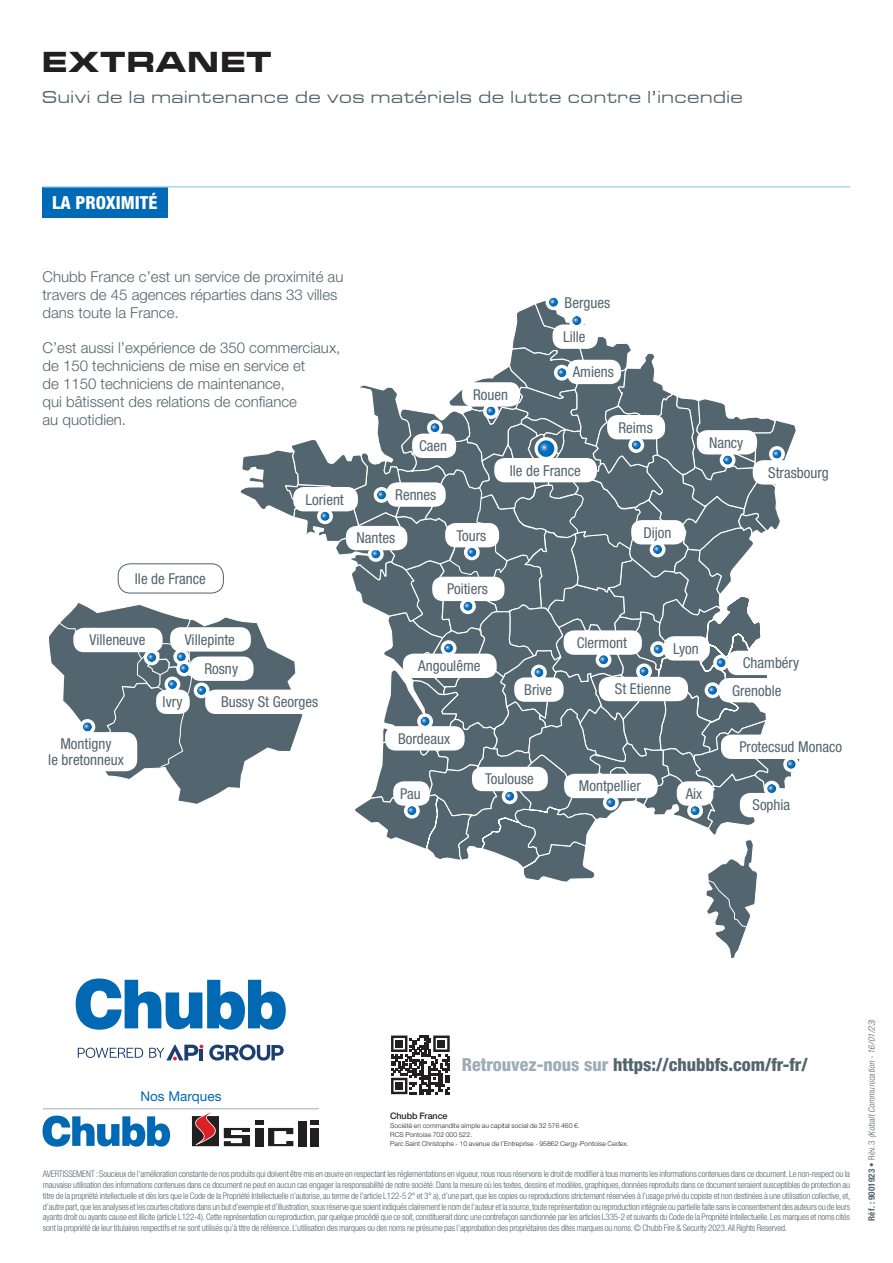
<style>
.page{position:relative;width:893px;height:1263px;background:#fff}
.page>*{position:absolute;margin:0;border:0;box-sizing:border-box;transform-origin:0 0}
.t1{font:30px "Microgramma D Bold Exte";letter-spacing:.07em;color:#231f20}
.t2{font:18px "Microgramma D Medi Exte";letter-spacing:.07em;color:#53656e}
.t3{font:800 condensed 18px "Helvetica Neue LT Pro";color:#53656e}
.t4{font:800 condensed 18px "Helvetica Neue LT Pro";color:#fff}
.t5{font:condensed 15px/29.2px "Helvetica Neue LT Pro";color:#53656e;text-align:right}
.t6{font:300 15px/18px "Helvetica Neue LT Pro";color:#53656e}
.t7{font:13.5px "Helvetica Neue LT Pro";color:#0168b3}
.t8{font:300 condensed 9px/10.8px "Helvetica Neue LT Std";letter-spacing:-.02em;color:#53656e;text-align:justify}
.t9{font:italic 300 condensed 9px "Helvetica Neue LT Std";color:#53656e}
.t10{font:500 9px "Helvetica Neue LT Std";letter-spacing:-.01em;color:#231f20}
.t11{font:300 6.75px/9.3px "Helvetica Neue LT Std";letter-spacing:.01em;color:#231f20}
.s1{color:#9dacb5}
.s2{font-weight:700;font-style:normal}
.s3{font-style:normal}
</style>
<div class="page">
<div style="left:43px;top:187px;width:125px;height:30px;background:#016ab6"></div>
<hr style="left:43px;top:186px;width:807px;height:2px;background:#aad9f3">
<div style="left:546px;top:294px;width:15px;height:16px;border:3px solid #fff;border-radius:50%"></div>
<svg style="left:48px;top:296px;width:752px;height:663px"></svg>
<div style="left:554px;top:365px;width:16px;height:16px;border:3px solid #fff;border-radius:50%"></div>
<svg style="left:391px;top:1035px;width:59px;height:59px"></svg>
<div style="left:396px;top:1040px;width:7px;height:7px;background:#231f20"></div>
<div style="left:438px;top:1040px;width:7px;height:7px;background:#231f20"></div>
<div style="left:396px;top:1082px;width:7px;height:7px;background:#231f20"></div>
<div style="left:298px;top:1121px;width:8px;height:25px;background:#231f20"></div>
<svg style="left:311px;top:1121px;width:8px;height:4px"></svg>
<div style="left:311px;top:1128px;width:8px;height:18px;background:#231f20"></div>
<svg style="left:192px;top:1146px;width:27px;height:1px"></svg>
<svg style="left:192px;top:1112px;width:101px;height:34px"></svg>
<svg style="left:76px;top:978px;width:210px;height:52px"></svg>
<svg style="left:209px;top:1044px;width:75px;height:16px"></svg>
<svg style="left:78px;top:1047px;width:65px;height:11px"></svg>
<svg style="left:149px;top:1045px;width:54px;height:15px"></svg>
<svg style="left:43px;top:1115px;width:127px;height:32px"></svg>
<hr style="left:43px;top:1108px;width:276px;height:1px;background:#9dacb5">
<h1 class="t1" style="left:43px;top:42px;width:230px">EXTRANET</h1>
<h2 class="t2" style="left:43px;top:85px;width:702px">Suivi de la maintenance de vos matériels de lutte contre l’incendie</h2>
<h2 class="t4" style="left:52px;top:192px;width:107px">LA PROXIMITÉ</h2>
<h3 class="t6" style="left:43px;top:267px;width:302px">Chubb France c’est un service de proximité au travers de 45 agences réparties dans 33 villes dans toute la France.</h3>
<h3 class="t6" style="left:43px;top:338px;width:299px">C’est aussi l’expérience de 350 commerciaux, de 150 techniciens de mise en service et<br>de 1150 techniciens de maintenance,<br>qui bâtissent des relations de confiance<br>au quotidien.</h3>
<h3 class="t5" style="left:135px;top:564px;width:73px">Ile de France</h3>
<h3 class="t5" style="left:306px;top:484px;width:40px">Lorient</h3>
<h3 class="t5" style="left:565px;top:288px;width:47px">Bergues</h3>
<h3 class="t5" style="left:419px;top:431px;width:30px">Caen</h3>
<h3 class="t5" style="left:395px;top:480px;width:43px">Rennes</h3>
<h3 class="t5" style="left:473px;top:380px;width:36px">Rouen</h3>
<h3 class="t5" style="left:563px;top:322px;width:24px">Lille</h3>
<h3 class="t5" style="left:573px;top:357px;width:43px">Amiens</h3>
<h3 class="t5" style="left:618px;top:413px;width:36px">Reims</h3>
<h3 class="t5" style="left:510px;top:455px;width:73px">Ile de France</h3>
<h3 class="t5" style="left:357px;top:523px;width:40px">Nantes</h3>
<h3 class="t5" style="left:456px;top:520px;width:31px">Tours</h3>
<h3 class="t5" style="left:643px;top:518px;width:30px">Dijon</h3>
<h3 class="t5" style="left:447px;top:574px;width:42px">Poitiers</h3>
<h3 class="t5" style="left:709px;top:428px;width:36px">Nancy</h3>
<h3 class="t5" style="left:768px;top:458px;width:62px">Strasbourg</h3>
<h3 class="t5" style="left:90px;top:625px;width:58px">Villeneuve</h3>
<h3 class="t5" style="left:48px;top:735px;width:77px;line-height:16.4px;text-align:center">Montigny<br>le bretonneux</h3>
<h3 class="t5" style="left:185px;top:625px;width:55px">Villepinte<br>Rosny</h3>
<h3 class="t5" style="left:163px;top:687px;width:21px">Ivry</h3>
<h3 class="t5" style="left:221px;top:687px;width:99px">Bussy St Georges</h3>
<h3 class="t5" style="left:418px;top:651px;width:64px">Angoulême</h3>
<h3 class="t5" style="left:398px;top:724px;width:54px">Bordeaux</h3>
<h3 class="t5" style="left:524px;top:675px;width:30px">Brive</h3>
<h3 class="t5" style="left:577px;top:628px;width:52px">Clermont</h3>
<h3 class="t5" style="left:673px;top:634px;width:27px">Lyon</h3>
<h3 class="t5" style="left:615px;top:674px;width:58px">St Etienne</h3>
<h3 class="t5" style="left:485px;top:764px;width:50px">Toulouse</h3>
<h3 class="t5" style="left:579px;top:771px;width:63px">Montpellier</h3>
<h3 class="t5" style="left:400px;top:779px;width:22px">Pau</h3>
<h3 class="t5" style="left:686px;top:779px;width:18px">Aix</h3>
<h3 class="t5" style="left:743px;top:648px;width:58px">Chambéry</h3>
<h3 class="t5" style="left:732px;top:675px;width:51px">Grenoble</h3>
<h3 class="t5" style="left:739px;top:732px;width:104px">Protecsud Monaco</h3>
<h3 class="t5" style="left:752px;top:790px;width:39px">Sophia</h3>
<h3 class="t7" style="left:140px;top:1088px;width:83px">Nos Marques</h3>
<h2 class="t3" style="left:462px;top:1053px;width:348px"><span class="s1">Retrouvez-nous sur</span> https://chubbfs.com/fr-fr/</h2>
<p class="t10" style="left:390px;top:1110px;width:59px">Chubb France</p>
<p class="t11" style="left:390px;top:1120px;width:240px">Société en commandite simple au capital social de 32 576 460 €.<br>RCS Pontoise 702 000 522.<br>Parc Saint Christophe - 10 avenue de l’Entreprise - 95862 Cergy-Pontoise Cedex.</p>
<p class="t8" style="left:43px;top:1168px;width:809px">AVERTISSEMENT : Soucieux de l’amélioration constante de nos produits qui doivent être mis en œuvre en respectant les réglementations en vigueur, nous nous réservons le droit de modifier à tous moments les informations contenues dans ce document. Le non-respect ou la mauvaise utilisation des informations contenues dans ce document ne peut en aucun cas engager la responsabilité de notre société. Dans la mesure où les textes, dessins et modèles, graphiques, données reproduits dans ce document seraient susceptibles de protection au titre de la propriété intellectuelle et dès lors que le Code de la Propriété Intellectuelle n’autorise, au terme de l’article L122-5 2° et 3° a), d’une part, que les copies ou reproductions strictement réservées à l’usage privé du copiste et non destinées à une utilisation collective, et, d’autre part, que les analyses et les courtes citations dans un but d’exemple et d’illustration, sous réserve que soient indiqués clairement le nom de l’auteur et la source, toute représentation ou reproduction intégrale ou partielle faite sans le consentement des auteurs ou de leurs ayants droit ou ayants cause est illicite (article L122-4). Cette représentation ou reproduction, par quelque procédé que ce soit, constituerait donc une contrefaçon sanctionnée par les articles L335-2 et suivants du Code de la Propriété Intellectuelle. Les marques et noms cités sont la propriété de leur titulaires respectifs et ne sont utilisés qu’à titre de référence. L’utilisation des marques ou des noms ne présume pas l’approbation des propriétaires des dites marques ou noms. © Chubb Fire &amp; Security 2023. All Rights Reserved.</p>
<p class="t9" style="left:866px;top:1221px;width:203px;rotate:-90deg"><span class="s2">Réf. : 9001923</span> <span class="s3">• Rév. 3</span> (Kobalt Communication - 16/01/23)</p>
</div>
